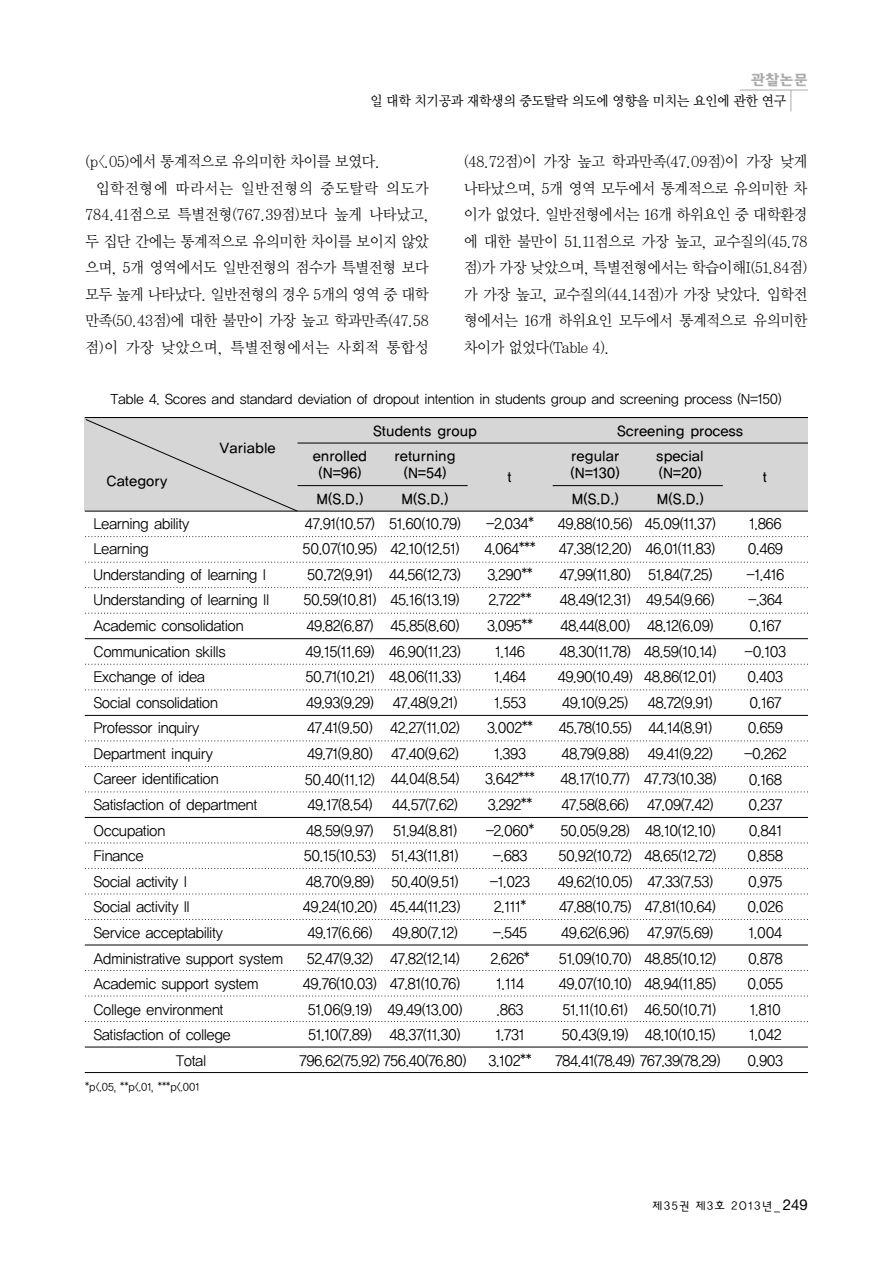
<style>
.page{position:relative;width:893px;height:1263px;background:#fff}
.page>*{position:absolute;margin:0;border:0;box-sizing:border-box;transform-origin:0 0}
.t1{font:15.3px/26.5px "Y Mj O12";letter-spacing:-.09em;color:#000;text-align:justify;scale:.96 1}
.t2{font:15.3px "Y Mj O12";letter-spacing:-.04em;color:#000;scale:.96 1}
.t3{font:15.3px "Y Mj O12";letter-spacing:-.02em;color:#000;scale:.96 1}
.t4{font:14.55px/25.5px "YGO12";letter-spacing:-.085em;color:#000;text-align:center;scale:.94 1}
.t5{font:14.25px "Soma B";color:#ababab}
.t6{font:13.8px/16.6px "YGO13";letter-spacing:-.055em;color:#000;scale:.96 1}
.t7{font:13.8px "Y Mj O13";letter-spacing:-.09em;color:#000;scale:.96 1}
.t8{font:13.5px "YGO12";letter-spacing:-.085em;color:#000;scale:.96 1}
.t9{font:12px "YGO22 KS Cpc EUC H";letter-spacing:-.07em;color:#000}
.t10{font:10.5px "YGO12";letter-spacing:-.08em;color:#000;scale:.96 1}
.s1{font-family:"Helvetica Neue";font-size:15px}
</style>
<div class="page">
<hr style="left:740px;top:90px;width:68px;height:1px;background:#ababab">
<svg style="left:790px;top:90px;width:1px;height:21px"></svg>
<div style="left:85px;top:417px;width:723px;height:94px;background:#d6d6d6"></div>
<hr style="left:85px;top:417px;width:723px;height:1px;background:#000">
<hr style="left:297px;top:443px;width:511px;height:1px;background:#000">
<hr style="left:297px;top:485px;width:170px;height:1px;background:#000">
<hr style="left:552px;top:485px;width:170px;height:1px;background:#000">
<hr style="left:85px;top:511px;width:723px;height:1px;background:#000">
<svg style="left:86px;top:536px;width:722px;height:1px"></svg>
<svg style="left:86px;top:562px;width:722px;height:1px"></svg>
<svg style="left:86px;top:587px;width:722px;height:1px"></svg>
<svg style="left:86px;top:613px;width:722px;height:1px"></svg>
<hr style="left:85px;top:638px;width:723px;height:1px;background:#000">
<svg style="left:86px;top:664px;width:722px;height:1px"></svg>
<svg style="left:88px;top:689px;width:720px;height:1px"></svg>
<hr style="left:85px;top:715px;width:723px;height:1px;background:#000">
<svg style="left:88px;top:740px;width:720px;height:1px"></svg>
<svg style="left:86px;top:766px;width:722px;height:1px"></svg>
<svg style="left:88px;top:791px;width:720px;height:1px"></svg>
<hr style="left:85px;top:817px;width:723px;height:1px;background:#000">
<svg style="left:88px;top:842px;width:720px;height:1px"></svg>
<svg style="left:86px;top:868px;width:722px;height:1px"></svg>
<svg style="left:88px;top:893px;width:720px;height:1px"></svg>
<svg style="left:86px;top:919px;width:722px;height:1px"></svg>
<hr style="left:85px;top:944px;width:723px;height:1px;background:#000">
<svg style="left:86px;top:970px;width:722px;height:1px"></svg>
<svg style="left:88px;top:995px;width:720px;height:1px"></svg>
<svg style="left:86px;top:1021px;width:722px;height:1px"></svg>
<hr style="left:85px;top:1046px;width:723px;height:1px;background:#000">
<hr style="left:85px;top:1072px;width:723px;height:1px;background:#000">
<svg style="left:85px;top:419px;width:213px;height:93px"></svg>
<p class="t5" style="left:751px;top:74px;width:58px">관찰논문</p>
<p class="t7" style="left:370px;top:95px;width:436px">일 대학 치기공과 재학생의 중도탈락 의도에 영향을 미치는 요인에 관한 연구</p>
<p class="t1" style="left:85px;top:149px;width:310px">(p&lt;.05)에서 통계적으로 유의미한 차이를 보였다.</p>
<p class="t3" style="left:95px;top:181px;width:349px">입학전형에 따라서는 일반전형의 중도탈락 의도가</p>
<p class="t1" style="left:85px;top:202px;width:360px">784.41점으로 특별전형(767.39점)보다 높게 나타났고,</p>
<p class="t1" style="left:85px;top:229px;width:360px">두 집단 간에는 통계적으로 유의미한 차이를 보이지 않았</p>
<p class="t1" style="left:85px;top:255px;width:360px">으며, 5개 영역에서도 일반전형의 점수가 특별전형 보다</p>
<p class="t1" style="left:85px;top:282px;width:360px">모두 높게 나타났다. 일반전형의 경우 5개의 영역 중 대학</p>
<p class="t1" style="left:85px;top:308px;width:360px">만족(50.43점)에 대한 불만이 가장 높고 학과만족(47.58</p>
<p class="t2" style="left:85px;top:340px;width:360px">점)이 가장 낮았으며, 특별전형에서는 사회적 통합성</p>
<p class="t1" style="left:463px;top:149px;width:360px">(48.72점)이 가장 높고 학과만족(47.09점)이 가장 낮게 나타났으며, 5개 영역 모두에서 통계적으로 유의미한 차 이가 없었다. 일반전형에서는 16개 하위요인 중 대학환경 에 대한 불만이 51.11점으로 가장 높고, 교수질의(45.78 점)가 가장 낮았으며, 특별전형에서는 학습이해I(51.84점) 가 가장 높고, 교수질의(44.14점)가 가장 낮았다. 입학전 형에서는 16개 하위요인 모두에서 통계적으로 유의미한 차이가 없었다(Table 4).</p>
<p class="t8" style="left:110px;top:393px;width:701px">Table 4. Scores and standard deviation of dropout intention in students group and screening process (N=150)</p>
<p class="t6" style="left:106px;top:473px;width:66px">Category</p>
<p class="t6" style="left:219px;top:440px;width:61px">Variable</p>
<p class="t4" style="left:93px;top:511px;width:104px">Learning ability</p>
<p class="t4" style="left:93px;top:537px;width:61px">Learning</p>
<p class="t4" style="left:93px;top:562px;width:186px">Understanding of learning I</p>
<p class="t4" style="left:93px;top:588px;width:189px">Understanding of learning II</p>
<p class="t4" style="left:93px;top:613px;width:162px">Academic consolidation</p>
<p class="t4" style="left:93px;top:639px;width:143px">Communication skills</p>
<p class="t4" style="left:93px;top:665px;width:121px">Exchange of idea</p>
<p class="t4" style="left:93px;top:690px;width:135px">Social consolidation</p>
<p class="t4" style="left:93px;top:716px;width:115px">Professor inquiry</p>
<p class="t4" style="left:93px;top:741px;width:129px">Department inquiry</p>
<p class="t4" style="left:93px;top:767px;width:135px">Career identification</p>
<p class="t4" style="left:93px;top:793px;width:176px">Satisfaction of department</p>
<p class="t4" style="left:93px;top:818px;width:79px">Occupation</p>
<p class="t4" style="left:93px;top:844px;width:56px">Finance</p>
<p class="t4" style="left:93px;top:869px;width:102px">Social activity I</p>
<p class="t4" style="left:93px;top:895px;width:105px">Social activity II</p>
<p class="t4" style="left:93px;top:920px;width:140px">Service acceptability</p>
<p class="t4" style="left:93px;top:946px;width:204px">Administrative support system</p>
<p class="t4" style="left:93px;top:972px;width:178px">Academic support system</p>
<p class="t4" style="left:93px;top:997px;width:140px">College environment</p>
<p class="t4" style="left:93px;top:1023px;width:148px">Satisfaction of college</p>
<p class="t4" style="left:175px;top:1048px;width:35px">Total</p>
<p class="t10" style="left:85px;top:1081px;width:121px">*p&lt;.05, **p&lt;.01, ***p&lt;.001</p>
<p class="t6" style="left:373px;top:423px;width:110px">Students group</p>
<p class="t6" style="left:617px;top:423px;width:134px">Screening process</p>
<p class="t6" style="left:394px;top:448px;width:66px;text-align:center">returning (N=54)</p>
<p class="t6" style="left:656px;top:448px;width:52px">special (N=20)</p>
<p class="t6" style="left:312px;top:448px;width:59px;text-align:center">enrolled (N=96)</p>
<p class="t6" style="left:316px;top:491px;width:51px">M(S.D.)</p>
<p class="t6" style="left:401px;top:491px;width:51px">M(S.D.)</p>
<p class="t6" style="left:571px;top:491px;width:51px">M(S.D.)</p>
<p class="t6" style="left:656px;top:491px;width:51px">M(S.D.)</p>
<p class="t6" style="left:570px;top:448px;width:54px">regular (N=130)</p>
<p class="t6" style="left:507px;top:469px;width:7px">t</p>
<p class="t6" style="left:762px;top:469px;width:7px">t</p>
<p class="t4" style="left:387px;top:511px;width:82px">51.60(10.79)<br>42.10(12.51)<br>44.56(12.73)<br>45.16(13.19)<br>45.85(8.60)<br>46.90(11.23)<br>48.06(11.33)<br>47.48(9.21)<br>42.27(11.02)<br>47.40(9.62)<br>44.04(8.54)<br>44.57(7.62)<br>51.94(8.81)<br>51.43(11.81)<br>50.40(9.51)<br>45.44(11.23)<br>49.80(7.12)<br>47.82(12.14)<br>47.81(10.76)<br>49.49(13.00)<br>48.37(11.30)</p>
<p class="t4" style="left:484px;top:511px;width:57px">-2.034*<br>4.064***<br>3.290**<br>2.722**<br>3.095**<br>1.146<br>1.464<br>1.553<br>3.002**<br>1.393<br>3.642***<br>3.292** -2.060* -.683 -1.023<br>2.111* -.545<br>2.626*<br>1.114 .863<br>1.731<br>3.102**</p>
<p class="t4" style="left:557px;top:511px;width:82px">49.88(10.56)</p>
<p class="t4" style="left:644px;top:511px;width:79px;text-align:left">45.09(11.37)<br>46.01(11.83)<br>51.84(7.25)<br>49.54(9.66)<br>48.12(6.09)<br>48.59(10.14)<br>48.86(12.01)<br>48.72(9.91)<br>44.14(8.91)<br>49.41(9.22)<br>47.73(10.38)<br>47.09(7.42)<br>48.10(12.10)<br>48.65(12.72)<br>47.33(7.53)<br>47.81(10.64)<br>47.97(5.69)<br>48.85(10.12)<br>48.94(11.85)<br>46.50(10.71)<br>48.10(10.15)</p>
<p class="t4" style="left:743px;top:511px;width:47px">1.866<br>0.469 -1.416 -.364<br>0.167 -0.103<br>0.403<br>0.167<br>0.659 -0.262<br>0.168<br>0.237<br>0.841<br>0.858<br>0.975<br>0.026<br>1.004<br>0.878<br>0.055<br>1.810<br>1.042<br>0.903</p>
<p class="t4" style="left:304px;top:511px;width:77px">47.91(10.57)</p>
<p class="t4" style="left:302px;top:537px;width:82px">50.07(10.95)</p>
<p class="t4" style="left:307px;top:562px;width:72px">50.72(9.91)</p>
<p class="t4" style="left:303px;top:588px;width:80px">50.59(10.81)</p>
<p class="t4" style="left:306px;top:613px;width:74px">49.82(6.87)</p>
<p class="t4" style="left:305px;top:639px;width:76px">49.15(11.69)</p>
<p class="t4" style="left:305px;top:665px;width:76px">50.71(10.21)</p>
<p class="t4" style="left:306px;top:690px;width:74px">49.93(9.29)</p>
<p class="t4" style="left:307px;top:716px;width:72px">47.41(9.50)</p>
<p class="t4" style="left:307px;top:741px;width:72px">49.71(9.80)</p>
<p class="t4" style="left:304px;top:767px;width:77px">50.40(11.12)</p>
<p class="t4" style="left:307px;top:793px;width:71px">49.17(8.54)</p>
<p class="t4" style="left:306px;top:818px;width:74px">48.59(9.97)</p>
<p class="t4" style="left:303px;top:844px;width:79px">50.15(10.53)</p>
<p class="t4" style="left:305px;top:869px;width:75px">48.70(9.89)</p>
<p class="t4" style="left:302px;top:895px;width:81px">49.24(10.20)</p>
<p class="t4" style="left:307px;top:920px;width:72px">49.17(6.66)</p>
<p class="t4" style="left:306px;top:946px;width:73px">52.47(9.32)</p>
<p class="t4" style="left:302px;top:972px;width:81px">49.76(10.03)</p>
<p class="t4" style="left:307px;top:997px;width:71px">51.06(9.19)</p>
<p class="t4" style="left:308px;top:1023px;width:70px">51.10(7.89)</p>
<p class="t4" style="left:299px;top:1048px;width:180px">796.62(75.92) 756.40(76.80)</p>
<p class="t4" style="left:558px;top:537px;width:79px">47.38(12.20)</p>
<p class="t4" style="left:559px;top:562px;width:78px">47.99(11.80)</p>
<p class="t4" style="left:559px;top:588px;width:78px">48.49(12.31)</p>
<p class="t4" style="left:560px;top:613px;width:76px">48.44(8.00)</p>
<p class="t4" style="left:559px;top:639px;width:78px">48.30(11.78)</p>
<p class="t4" style="left:557px;top:665px;width:82px">49.90(10.49)</p>
<p class="t4" style="left:561px;top:690px;width:73px">49.10(9.25)</p>
<p class="t4" style="left:558px;top:716px;width:80px">45.78(10.55)</p>
<p class="t4" style="left:561px;top:741px;width:74px">48.79(9.88)</p>
<p class="t4" style="left:560px;top:767px;width:76px">48.17(10.77)</p>
<p class="t4" style="left:561px;top:792px;width:74px">47.58(8.66)</p>
<p class="t4" style="left:560px;top:818px;width:76px">50.05(9.28)</p>
<p class="t4" style="left:558px;top:844px;width:80px">50.92(10.72)</p>
<p class="t4" style="left:557px;top:869px;width:82px">49.62(10.05)</p>
<p class="t4" style="left:558px;top:895px;width:79px">47.88(10.75)</p>
<p class="t4" style="left:561px;top:920px;width:75px">49.62(6.96)</p>
<p class="t4" style="left:558px;top:946px;width:79px">51.09(10.70)</p>
<p class="t4" style="left:558px;top:972px;width:79px">49.07(10.10)</p>
<p class="t4" style="left:562px;top:997px;width:72px">51.11(10.61)</p>
<p class="t4" style="left:561px;top:1023px;width:73px">50.43(9.19)</p>
<p class="t4" style="left:555px;top:1048px;width:178px">784.41(78.49) 767.39(78.29)</p>
<p class="t9" style="left:651px;top:1200px;width:158px">제35권 제3호 2013년 _ <span class="s1">249</span></p>
</div>
